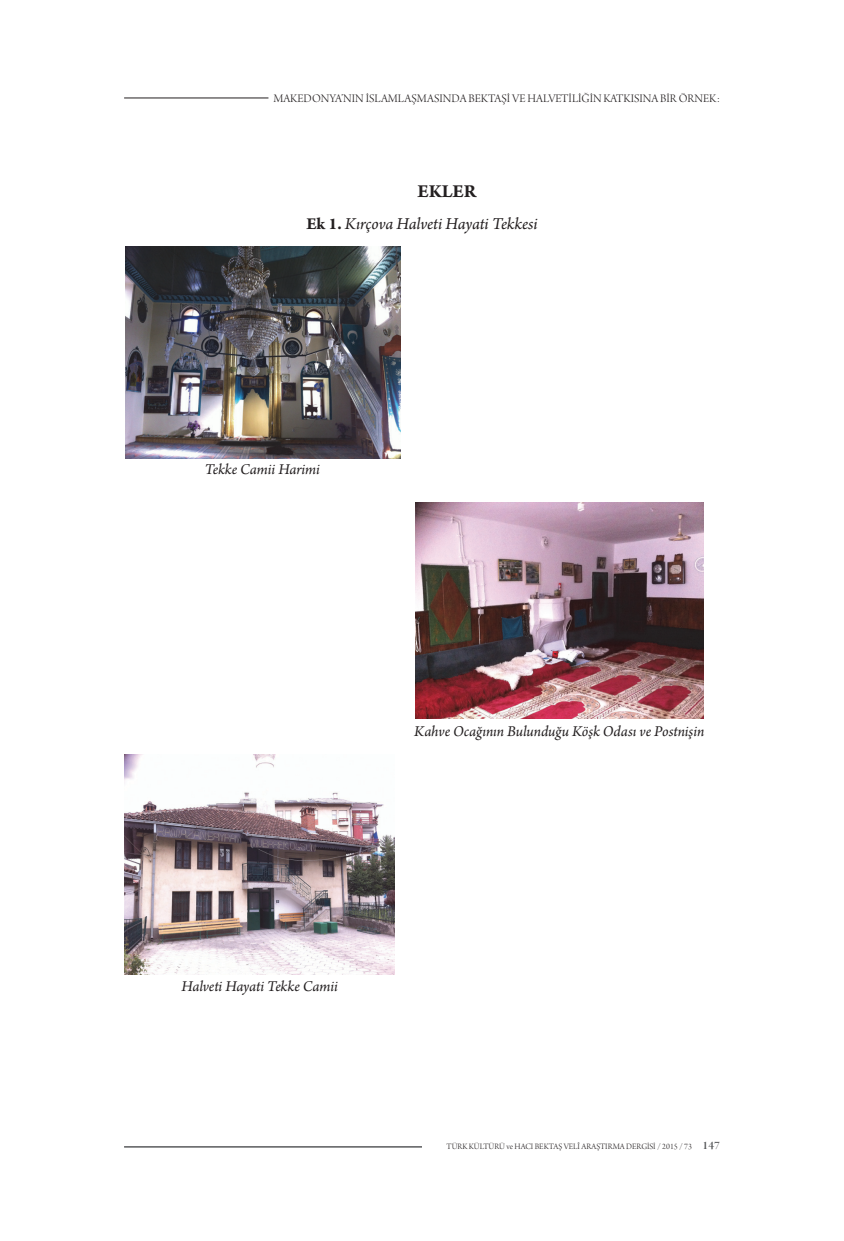
<style>
.page{position:relative;width:844px;height:1241px;background:#fff}
.page>*{position:absolute;margin:0;border:0;box-sizing:border-box;transform-origin:0 0}
.t1{font:700 19.25px "Arno Pro";color:#231f20}
.t2{font:italic 17.5px "Arno Pro";letter-spacing:-.005em;color:#231f20}
.t3{font:italic 15.75px "Arno Pro";letter-spacing:-.005em;color:#231f20}
.t4{font:12.25px "Arno Pro Light Display";color:#231f20}
.t5{font:12.25px "Arno Pro Smbd Display";color:#57585a}
.t6{font:8.75px "Arno Pro Light Display";color:#231f20}
.s1{font-weight:700;font-style:normal}
</style>
<div class="page">
<hr style="left:124px;top:97px;width:144px;height:1px;background:#231f20">
<hr style="left:124px;top:1146px;width:298px;height:1px;background:#57585a">
<img style="left:126px;top:246px;width:274px;height:212px">
<img style="left:415px;top:502px;width:288px;height:216px">
<img style="left:124px;top:754px;width:270px;height:220px">
<p class="t4" style="left:273px;top:92px;width:448px">MAKEDONYA’NIN İSLAMLAŞMASINDA BEKTAŞİ VE HALVETİLİĞİN KATKISINA BİR ÖRNEK:</p>
<p class="t1" style="left:417px;top:180px;width:60px">EKLER</p>
<p class="t2" style="left:306px;top:213px;width:233px"><span class="s1">Ek 1.</span> Kırçova Halveti Hayati Tekkesi</p>
<p class="t3" style="left:205px;top:460px;width:117px">Tekke Camii Harimi</p>
<p class="t3" style="left:414px;top:721px;width:291px">Kahve Ocağının Bulunduğu Köşk Odası ve Postnişin</p>
<p class="t3" style="left:181px;top:976px;width:158px">Halveti Hayati Tekke Camii</p>
<p class="t6" style="left:446px;top:1140px;width:247px">TÜRK KÜLTÜRÜ ve HACI BEKTAŞ VELÎ ARAŞTIRMA DERGİSİ / 2015 / 73</p>
<p class="t5" style="left:702px;top:1137px;width:19px">147</p>
</div>
